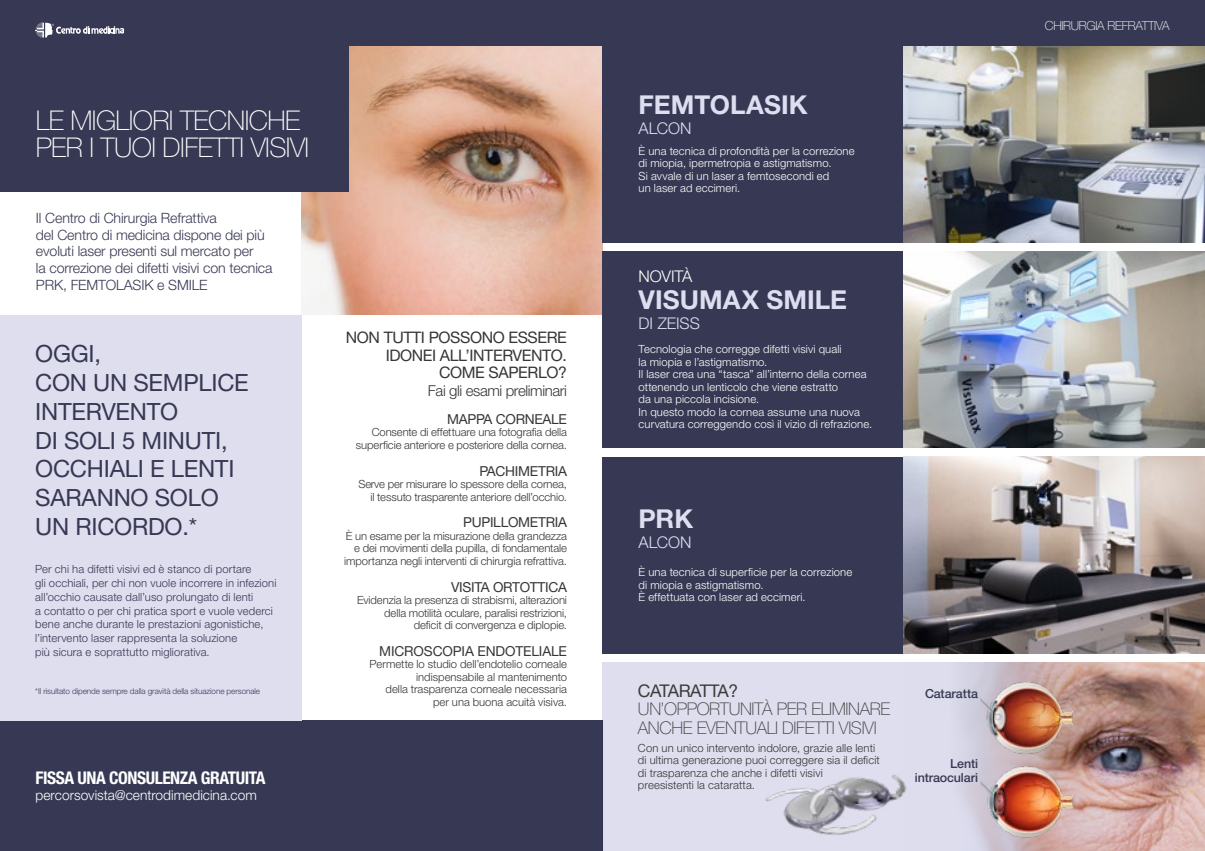
<style>
.page{position:relative;width:1205px;height:851px;background:#fff}
.page>*{position:absolute;margin:0;border:0;box-sizing:border-box;transform-origin:0 0}
.t1{font:100 27.25px/27.2px "Helvetica Neue LT Std";letter-spacing:-.02em;color:#fff}
.t2{font:700 26px "Helvetica Neue LT Std";color:#dedef1}
.t3{font:23.75px/28.8px "Helvetica Neue LT Std";letter-spacing:-.01em;color:#373954}
.t4{font:100 17.5px/18.8px "Helvetica Neue LT Std";letter-spacing:-.02em;color:#3c3c3b}
.t5{font:700 condensed 17.5px "Helvetica Neue LT Std";letter-spacing:-.025em;color:#fff}
.t6{font:17.5px "Helvetica Neue LT Std";letter-spacing:-.065em;color:#3c3c3b}
.t7{font:300 16.12px "Helvetica Neue LT Std";letter-spacing:-.005em;color:#dedef1}
.t8{font:300 16.12px "Helvetica Neue LT Std";letter-spacing:-.005em;color:#fff}
.t9{font:15.88px/17.5px "Helvetica Neue LT Std";letter-spacing:-.025em;color:#373636;text-align:right}
.t10{font:300 15px "Helvetica Neue LT Std";letter-spacing:-.025em;color:#373636}
.t11{font:300 14.25px/16.5px "Helvetica Neue LT Std";letter-spacing:-.01em;color:#373954}
.t12{font:13.75px "Helvetica Neue LT Std";letter-spacing:-.02em;color:#373636}
.t13{font:300 13.75px "Helvetica Neue LT Std";color:#fff}
.t14{font:500 12.5px/14px "Helvetica Neue LT Std";letter-spacing:-.015em;color:#373954;text-align:right}
.t15{font:100 12.5px "Helvetica Neue LT Std";letter-spacing:-.025em;color:#fff}
.t16{font:300 11.25px/12.5px "Helvetica Neue LT Std";letter-spacing:-.005em;color:#373636;text-align:right}
.t17{font:300 11.25px/12.5px "Helvetica Neue LT Std";letter-spacing:.01em;color:#fff}
.t18{font:300 11.25px/13.8px "Helvetica Neue LT Std";letter-spacing:.01em;color:#373954}
.t19{font:300 8.12px "Helvetica Neue LT Std";letter-spacing:-.01em;color:#373954}
</style>
<div class="page">
<div style="left:0;top:720px;width:602px;height:130px;background:#373954"></div>
<img style="left:302px;top:45px;width:300px;height:270px">
<div style="left:602px;top:251px;width:588px;height:197px;background:#373954"></div>
<div style="left:602px;top:45px;width:588px;height:197px;background:#373954"></div>
<div style="left:602px;top:456px;width:588px;height:197px;background:#373954"></div>
<img style="left:1138px;top:662px;width:67px;height:188px">
<div style="left:0;top:315px;width:302px;height:405px;background:#dedeef"></div>
<img style="left:904px;top:45px;width:301px;height:197px">
<svg style="left:602px;top:662px;width:536px;height:188px;background:#d5cfdc"></svg>
<img style="left:904px;top:251px;width:301px;height:197px">
<img style="left:904px;top:456px;width:301px;height:197px">
<img style="left:759px;top:759px;width:162px;height:91px">
<img style="left:981px;top:671px;width:100px;height:170px">
<div style="left:0;top:37px;width:348px;height:155px;background:#373954"></div>
<div style="left:0;top:0;width:1205px;height:45px;background:#373954"></div>
<svg style="left:35px;top:23px;width:89px;height:14px"></svg>
<h1 class="t1" style="left:36px;top:107px;width:275px">LE MIGLIORI TECNICHE<br>PER I TUOI DIFETTI VISIVI</h1>
<p class="t11" style="left:36px;top:210px;width:238px">Il Centro di Chirurgia Refrattiva<br>del Centro di medicina dispone dei più evoluti laser presenti sul mercato per<br>la correzione dei difetti visivi con tecnica PRK, FEMTOLASIK e SMILE</p>
<h3 class="t3" style="left:35px;top:339px;width:215px">OGGI,<br>CON UN SEMPLICE<br>INTERVENTO<br>DI SOLI 5 MINUTI,<br>OCCHIALI E LENTI<br>SARANNO SOLO<br>UN RICORDO.*</h3>
<p class="t18" style="left:35px;top:562px;width:243px">Per chi ha difetti visivi ed è stanco di portare<br>gli occhiali, per chi non vuole incorrere in infezioni all’occhio causate dall’uso prolungato di lenti<br>a contatto o per chi pratica sport e vuole vederci bene anche durante le prestazioni agonistiche, l’intervento laser rappresenta la soluzione<br>più sicura e soprattutto migliorativa.</p>
<p class="t19" style="left:35px;top:685px;width:226px">*Il risultato dipende sempre dalla gravità della situazione personale</p>
<h3 class="t5" style="left:35px;top:766px;width:232px">FISSA UNA CONSULENZA GRATUITA</h3>
<p class="t13" style="left:35px;top:786px;width:223px">percorsovista@centrodimedicina.com</p>
<h3 class="t9" style="left:346px;top:328px;width:223px">NON TUTTI POSSONO ESSERE<br>IDONEI ALL’INTERVENTO.<br>COME SAPERLO?</h3>
<p class="t12" style="left:447px;top:410px;width:121px">MAPPA CORNEALE</p>
<p class="t16" style="left:356px;top:426px;width:213px">Consente di effettuare una fotografia della superficie anteriore e posteriore della cornea.</p>
<p class="t12" style="left:479px;top:462px;width:89px">PACHIMETRIA</p>
<p class="t16" style="left:358px;top:477px;width:210px">Serve per misurare lo spessore della cornea, il tessuto trasparente anteriore dell’occhio.</p>
<p class="t12" style="left:463px;top:514px;width:105px">PUPILLOMETRIA</p>
<p class="t16" style="left:344px;top:529px;width:224px">È un esame per la misurazione della grandezza e dei movimenti della pupilla, di fondamentale importanza negli interventi di chirurgia refrattiva.</p>
<p class="t12" style="left:451px;top:578px;width:117px">VISITA ORTOTTICA</p>
<p class="t16" style="left:357px;top:593px;width:211px">Evidenzia la presenza di strabismi, alterazioni della motilità oculare, paralisi restrizioni, deficit di convergenza e diplopie.</p>
<p class="t12" style="left:379px;top:642px;width:189px">MICROSCOPIA ENDOTELIALE</p>
<p class="t16" style="left:370px;top:657px;width:199px">Permette lo studio dell’endotelio corneale indispensabile al mantenimento<br>della trasparenza corneale necessaria per una buona acuità visiva.</p>
<h3 class="t10" style="left:428px;top:381px;width:141px">Fai gli esami preliminari</h3>
<h2 class="t2" style="left:638px;top:88px;width:171px">FEMTOLASIK</h2>
<h3 class="t7" style="left:638px;top:118px;width:54px">ALCON</h3>
<p class="t17" style="left:638px;top:144px;width:218px">È una tecnica di profondità per la correzione di miopia, ipermetropia e astigmatismo.<br>Si avvale di un laser a femtosecondi ed<br>un laser ad eccimeri.</p>
<h3 class="t8" style="left:638px;top:267px;width:55px">NOVITÀ</h3>
<h2 class="t2" style="left:638px;top:284px;width:210px">VISUMAX SMILE</h2>
<h3 class="t7" style="left:638px;top:313px;width:63px">DI ZEISS</h3>
<p class="t17" style="left:638px;top:343px;width:235px">Tecnologia che corregge difetti visivi quali<br>la miopia e l’astigmatismo.<br>Il laser crea una “tasca” all’interno della cornea ottenendo un lenticolo che viene estratto<br>da una piccola incisione.<br>In questo modo la cornea assume una nuova curvatura correggendo così il vizio di refrazione.</p>
<h2 class="t2" style="left:638px;top:502px;width:56px">PRK</h2>
<h3 class="t7" style="left:638px;top:532px;width:54px">ALCON</h3>
<p class="t17" style="left:638px;top:565px;width:215px">È una tecnica di superficie per la correzione di miopia e astigmatismo.<br>È effettuata con laser ad eccimeri.</p>
<h3 class="t6" style="left:638px;top:680px;width:102px">CATARATTA?</h3>
<h3 class="t4" style="left:638px;top:699px;width:254px">UN’OPPORTUNITÀ PER ELIMINARE<br>ANCHE EVENTUALI DIFETTI VISIVI</h3>
<p class="t16" style="left:638px;top:741px;width:243px;text-align:left">Con un unico intervento indolore, grazie alle lenti di ultima generazione puoi correggere sia il deficit di trasparenza che anche i difetti visivi preesistenti la cataratta.</p>
<p class="t14" style="left:925px;top:686px;width:54px">Cataratta</p>
<p class="t14" style="left:915px;top:756px;width:65px">Lenti intraoculari</p>
<p class="t15" style="left:1045px;top:19px;width:126px">CHIRURGIA REFRATTIVA</p>
</div>
